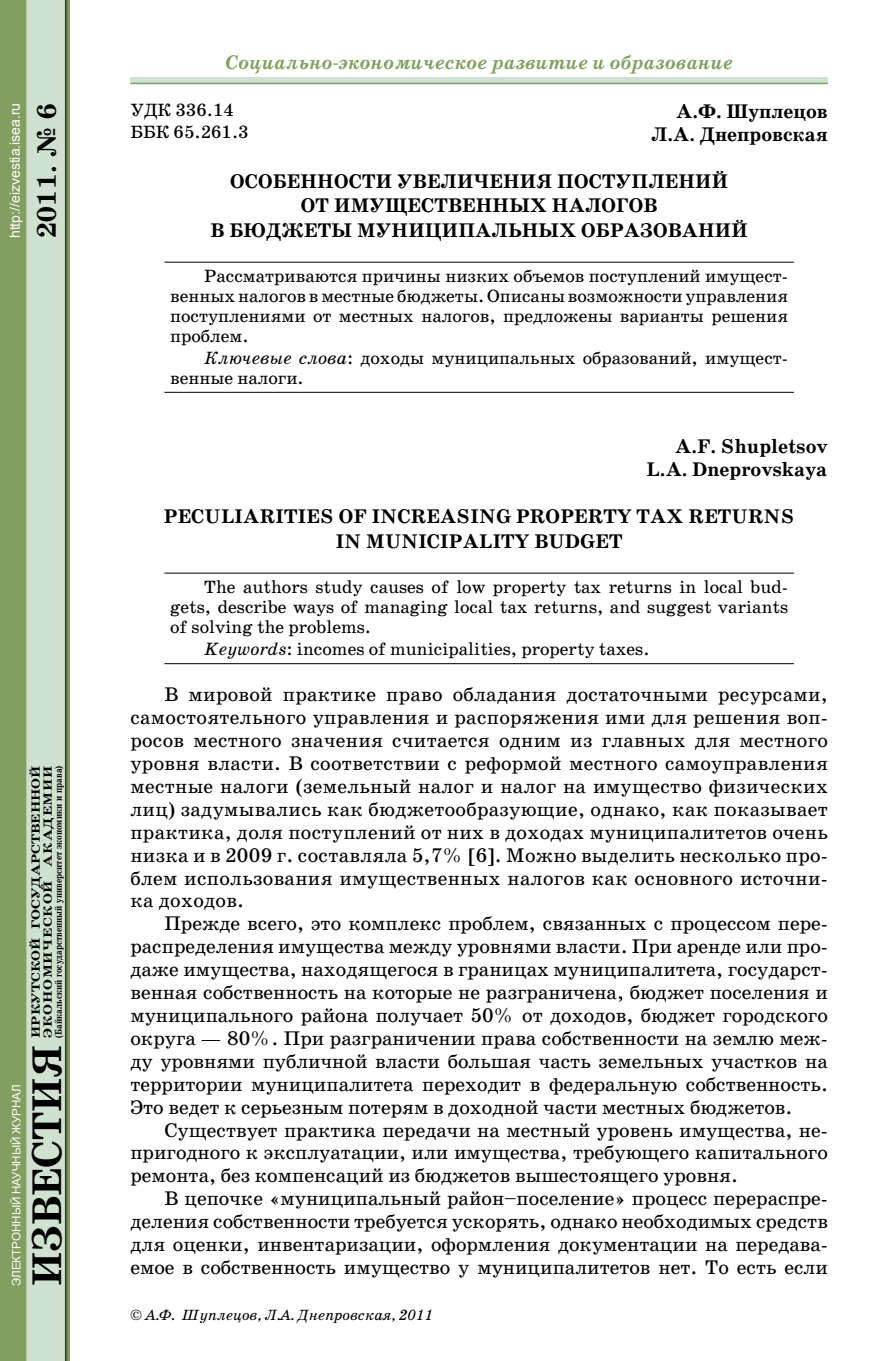
<style>
.page{position:relative;width:896px;height:1361px;background:#fff}
.page>*{position:absolute;margin:0;border:0;box-sizing:border-box;transform-origin:0 0}
.t1{font:700 42px "School Book C";color:#000}
.t2{font:700 27px "School Book C";color:#000}
.t3{font:20px/22.8px "School Book C";color:#000;text-align:justify}
.t4{font:700 20px/24.4px "School Book C";letter-spacing:.01em;color:#000;text-align:right}
.t5{font:italic 700 20px "School Book C";color:#80a061}
.t6{font:18px/19.8px "School Book C";color:#000;text-align:justify}
.t7{font:italic 15px "School Book C";color:#000}
.t8{font:14px "Arial";color:#fff}
.t9{font:700 12px/12px "School Book C";color:#000;scale:1.25 1}
.t10{font:11.6px "Arial";color:#fff}
.t11{font:700 10px "School Book C";color:#000;scale:.85 1}
.s1{font-style:italic}
.s2{font-style:normal}
</style>
<div class="page">
<img style="left:0;top:0;width:70px;height:1361px">
<svg style="left:130px;top:77px;width:698px;height:6px;background:#cbddc9"></svg>
<hr style="left:130px;top:83px;width:698px;height:1px;background:#80a061">
<hr style="left:164px;top:262px;width:630px;height:1px;background:#000">
<hr style="left:164px;top:392px;width:630px;height:1px;background:#000">
<hr style="left:164px;top:573px;width:630px;height:1px;background:#000">
<hr style="left:164px;top:663px;width:630px;height:1px;background:#000">
<p class="t8" style="left:6px;top:238px;width:137px;rotate:-90deg">http://eizvestia.isea.ru</p>
<h2 class="t2" style="left:32px;top:238px;width:136px;rotate:-90deg">2011. № 6</h2>
<p class="t10" style="left:9px;top:1286px;width:203px;rotate:-90deg">ЭЛЕКТРОННЫЙ НАУЧНЫЙ ЖУРНАЛ</p>
<p class="t9" style="left:30px;top:1037px;width:219px;rotate:-90deg">ИРКУТСКОЙ ГОСУДАРСТВЕННОЙ<br>ЭКОНОМИЧЕСКОЙ АКАДЕМИИ</p>
<p class="t11" style="left:53px;top:1037px;width:322px;rotate:-90deg">(Байкальский государственный университет экономики и права)</p>
<h1 class="t1" style="left:23px;top:1286px;width:243px;rotate:-90deg">ИЗВЕСТИЯ</h1>
<p class="t5" style="left:225px;top:51px;width:509px">Социально-экономическое развитие и образование</p>
<p class="t6" style="left:130px;top:99px;width:120px;line-height:21.6px">УДК 336.14<br>ББК 65.261.3</p>
<p class="t4" style="left:651px;top:99px;width:178px;line-height:23px">А.Ф. Шуплецов<br>Л.А. Днепровская</p>
<p class="t4" style="left:210px;top:169px;width:539px;text-align:center">ОСОБЕННОСТИ УВЕЛИЧЕНИЯ ПОСТУПЛЕНИЙ<br>ОТ ИМУЩЕСТВЕННЫХ НАЛОГОВ<br>В БЮДЖЕТЫ МУНИЦИПАЛЬНЫХ ОБРАЗОВАНИЙ</p>
<p class="t6" style="left:170px;top:266px;width:619px;text-indent:34px">Рассматриваются причины низких объемов поступлений имущест&shy;венных налогов в местные бюджеты. Описаны возможности управления поступлениями от местных налогов, предложены варианты решения проблем.</p>
<p class="t6" style="left:170px;top:348px;width:619px;text-indent:34px"><span class="s1">Ключевые слова</span>: доходы муниципальных образований, имущест&shy;венные налоги.</p>
<p class="t4" style="left:646px;top:435px;width:183px;line-height:23px">A.F. Shupletsov<br>L.A. Dneprovskaya</p>
<p class="t4" style="left:164px;top:504px;width:632px;text-align:center">PECULIARITIES OF INCREASING PROPERTY TAX RETURNS<br>IN MUNICIPALITY BUDGET</p>
<p class="t6" style="left:170px;top:577px;width:619px;text-indent:34px">The authors study causes of low property tax returns in local bud&shy;gets, describe ways of managing local tax returns, and suggest variants of solving the problems.</p>
<p class="t6" style="left:204px;top:640px;width:447px"><span class="s1">Keywords</span>: incomes of municipalities, property taxes.</p>
<p class="t3" style="left:130px;top:683px;width:699px;text-indent:34px">В мировой практике право обладания достаточными ресурсами, самостоятельного управления и распоряжения ими для решения воп&shy;росов местного значения считается одним из главных для местного уровня власти. В соответствии с реформой местного самоуправления местные налоги (земельный налог и налог на имущество физических лиц) задумывались как бюджетообразующие, однако, как показывает практика, доля поступлений от них в доходах муниципалитетов очень низка и в 2009 г. составляла 5,7% [6]. Можно выделить несколько про&shy;блем использования имущественных налогов как основного источни&shy;ка доходов.</p>
<p class="t3" style="left:130px;top:912px;width:699px;text-indent:34px">Прежде всего, это комплекс проблем, связанных с процессом пере&shy;распределения имущества между уровнями власти. При аренде или про&shy;даже имущества, находящегося в границах муниципалитета, государст&shy;венная собственность на которые не разграничена, бюджет поселения и муниципального района получает 50% от доходов, бюджет городского округа — 80%. При разграничении права собственности на землю меж&shy;ду уровнями публичной власти большая часть земельных участков на территории муниципалитета переходит в федеральную собственность.<br>Это ведет к серьезным потерям в доходной части местных бюджетов.</p>
<p class="t3" style="left:130px;top:1118px;width:699px;text-indent:34px">Существует практика передачи на местный уровень имущества, не&shy;пригодного к эксплуатации, или имущества, требующего капитального ремонта, без компенсаций из бюджетов вышестоящего уровня.</p>
<p class="t3" style="left:130px;top:1187px;width:699px;text-indent:34px">В цепочке «муниципальный район–поселение» процесс перераспре&shy;деления собственности требуется ускорять, однако необходимых средств для оценки, инвентаризации, оформления документации на передава&shy;емое в собственность имущество у муниципалитетов нет. То есть если</p>
<p class="t7" style="left:130px;top:1306px;width:305px"><span class="s2">©</span> А.Ф. Шуплецов, Л.А. Днепровская, 2011</p>
</div>
